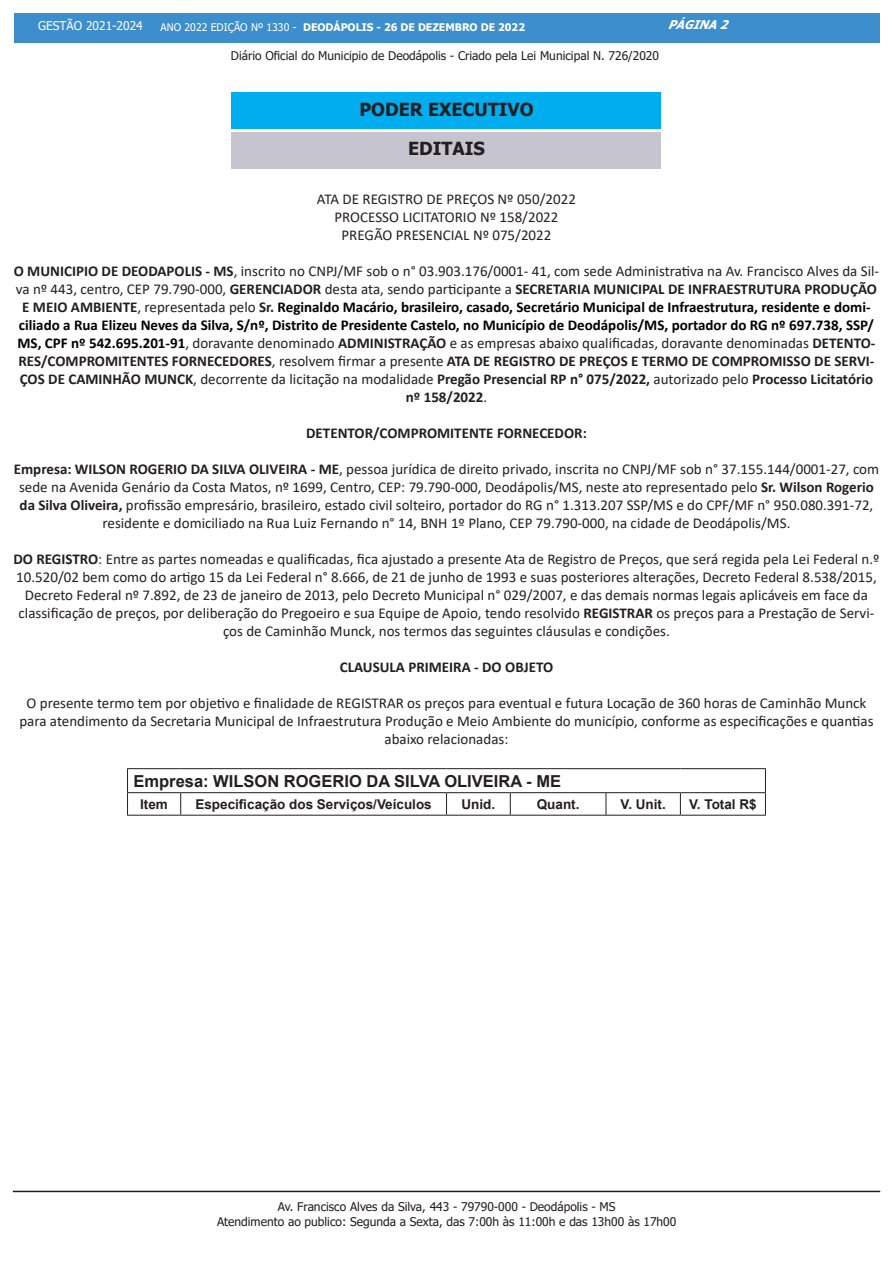
<style>
.page{position:relative;width:893px;height:1263px;background:#fff}
.page>*{position:absolute;margin:0;border:0;box-sizing:border-box;transform-origin:0 0}
.t1{font:700 18px "Tahoma";color:#231f20}
.t2{font:700 16.5px "Arial";color:#231f20}
.t3{font:15px/18px "Calibri";color:#231f20;text-align:center}
.t4{font:700 15px "Calibri";color:#231f20}
.t5{font:700 13.5px "Arial";color:#231f20}
.t6{font:12px/14.4px "Tahoma";color:#231f20;text-align:center}
.t7{font:12px "Tahoma";color:#fff}
.t8{font:italic 700 12px "Tahoma";color:#fff}
.t9{font:700 10.5px "Tahoma";color:#fff}
.s1{font-weight:400}
.s2{font-weight:700}
.s3{font-weight:700;color:#000}
</style>
<div class="page">
<div style="left:14px;top:14px;width:865px;height:29px;background:#3c8ecc"></div>
<hr style="left:13px;top:1191px;width:867px;height:1px;background:#231f20">
<div style="left:232px;top:93px;width:429px;height:36px;background:#00aeef"></div>
<div style="left:232px;top:132px;width:429px;height:36px;background:#c6c4cf"></div>
<svg style="left:127px;top:769px;width:1px;height:46px"></svg>
<hr style="left:127px;top:768px;width:54px;height:1px;background:#231f20">
<hr style="left:181px;top:768px;width:265px;height:1px;background:#231f20">
<hr style="left:446px;top:768px;width:64px;height:1px;background:#231f20">
<hr style="left:510px;top:768px;width:96px;height:1px;background:#231f20">
<hr style="left:606px;top:768px;width:74px;height:1px;background:#231f20">
<hr style="left:680px;top:768px;width:86px;height:1px;background:#231f20">
<svg style="left:180px;top:793px;width:1px;height:22px"></svg>
<svg style="left:446px;top:793px;width:1px;height:22px"></svg>
<svg style="left:510px;top:793px;width:1px;height:22px"></svg>
<svg style="left:606px;top:793px;width:1px;height:22px"></svg>
<svg style="left:680px;top:793px;width:1px;height:22px"></svg>
<svg style="left:765px;top:769px;width:1px;height:46px"></svg>
<hr style="left:127px;top:792px;width:54px;height:1px;background:#231f20">
<hr style="left:181px;top:792px;width:265px;height:1px;background:#231f20">
<hr style="left:446px;top:792px;width:64px;height:1px;background:#231f20">
<hr style="left:510px;top:792px;width:96px;height:1px;background:#231f20">
<hr style="left:606px;top:792px;width:74px;height:1px;background:#231f20">
<hr style="left:680px;top:792px;width:86px;height:1px;background:#231f20">
<hr style="left:127px;top:815px;width:54px;height:1px;background:#231f20">
<hr style="left:181px;top:815px;width:265px;height:1px;background:#231f20">
<hr style="left:446px;top:815px;width:64px;height:1px;background:#231f20">
<hr style="left:510px;top:815px;width:96px;height:1px;background:#231f20">
<hr style="left:606px;top:815px;width:74px;height:1px;background:#231f20">
<hr style="left:680px;top:815px;width:86px;height:1px;background:#231f20">
<p class="t7" style="left:38px;top:18px;width:106px">GESTÃO 2021-2024</p>
<p class="t9" style="left:161px;top:20px;width:366px"><span class="s1">ANO 2022 EDIÇÃO Nº 1330 -</span> DEODÁPOLIS - 26 DE DEZEMBRO DE 2022</p>
<p class="t8" style="left:668px;top:16px;width:68px">PÁGINA2</p>
<p class="t6" style="left:231px;top:49px;width:430px">Diário Oficial do Municipio de Deodápolis - Criado pela Lei Municipal N. 726/2020</p>
<p class="t1" style="left:359px;top:97px;width:176px">PODER EXECUTIVO</p>
<p class="t1" style="left:408px;top:136px;width:78px">EDITAIS</p>
<p class="t3" style="left:317px;top:190px;width:261px">ATA DE REGISTRO DE PREÇOS Nº 050/2022</p>
<p class="t3" style="left:334px;top:208px;width:225px">PROCESSO LICITATORIO Nº 158/2022</p>
<p class="t3" style="left:342px;top:226px;width:211px">PREGÃO PRESENCIAL Nº 075/2022</p>
<p class="t3" style="left:14px;top:262px;width:867px"><span class="s2">O MUNICIPIO DE DEODAPOLIS - MS</span>, inscrito no CNPJ/MF sob o n° 03.903.176/0001- 41, com sede Administrativa na Av. Francisco Alves da Sil&shy;va nº 443, centro, CEP 79.790-000, <span class="s2">GERENCIADOR</span> desta ata, sendo participante a <span class="s2">SECRETARIA MUNICIPAL DE INFRAESTRUTURA PRODUÇÃO E MEIO AMBIENTE</span>, representada pelo <span class="s2">Sr.</span> <span class="s3">Reginaldo Macário, brasileiro, casado, Secretário Municipal de Infraestrutura, residente e domi&shy;ciliado a Rua Elizeu Neves da Silva, S/nº, Distrito de Presidente Castelo, no Município de Deodápolis/MS, portador do RG nº 697.738, SSP/ MS, CPF nº 542.695.201-91</span>, doravante denominado <span class="s2">ADMINISTRAÇÃO</span> e as empresas abaixo qualificadas, doravante denominadas <span class="s2">DETENTO-RES/COMPROMITENTES FORNECEDORES</span>, resolvem firmar a presente <span class="s2">ATA DE REGISTRO DE PREÇOS E TERMO DE COMPROMISSO DE SERVI-ÇOS DE CAMINHÃO MUNCK</span>, decorrente da licitação na modalidade <span class="s2">Pregão Presencial RP n° 075/2022,</span> autorizado pelo <span class="s2">Processo Licitatório nº 158/2022</span>.</p>
<p class="t4" style="left:306px;top:423px;width:282px">DETENTOR/COMPROMITENTE FORNECEDOR:</p>
<p class="t3" style="left:14px;top:460px;width:867px"><span class="s2">Empresa: WILSON ROGERIO DA SILVA OLIVEIRA - ME</span>, pessoa jurídica de direito privado, inscrita no CNPJ/MF sob n° 37.155.144/0001-27, com sede na Avenida Genário da Costa Matos, nº 1699, Centro, CEP: 79.790-000, Deodápolis/MS, neste ato representado pelo <span class="s2">Sr. Wilson Rogerio da Silva Oliveira,</span> profissão empresário, brasileiro, estado civil solteiro, portador do RG n° 1.313.207 SSP/MS e do CPF/MF n° 950.080.391-72, residente e domiciliado na Rua Luiz Fernando n° 14, BNH 1º Plano, CEP 79.790-000, na cidade de Deodápolis/MS.</p>
<p class="t3" style="left:13px;top:550px;width:868px"><span class="s2">DO REGISTRO</span>: Entre as partes nomeadas e qualificadas, fica ajustado a presente Ata de Registro de Preços, que será regida pela Lei Federal n.º 10.520/02 bem como do artigo 15 da Lei Federal n° 8.666, de 21 de junho de 1993 e suas posteriores alterações, Decreto Federal 8.538/2015, Decreto Federal nº 7.892, de 23 de janeiro de 2013, pelo Decreto Municipal n° 029/2007, e das demais normas legais aplicáveis em face da classificação de preços, por deliberação do Pregoeiro e sua Equipe de Apoio, tendo resolvido <span class="s2">REGISTRAR</span> os preços para a Prestação de Servi&shy;ços de Caminhão Munck, nos termos das seguintes cláusulas e condições.</p>
<p class="t4" style="left:340px;top:657px;width:215px">CLAUSULA PRIMEIRA - DO OBJETO</p>
<p class="t3" style="left:19px;top:694px;width:856px">O presente termo tem por objetivo e finalidade de REGISTRAR os preços para eventual e futura Locação de 360 horas de Caminhão Munck para atendimento da Secretaria Municipal de Infraestrutura Produção e Meio Ambiente do município, conforme as especificações e quantias abaixo relacionadas:</p>
<p class="t2" style="left:134px;top:769px;width:429px">Empresa: WILSON ROGERIO DA SILVA OLIVEIRA - ME</p>
<p class="t5" style="left:140px;top:795px;width:29px">Item</p>
<p class="t5" style="left:195px;top:795px;width:238px">Especificação dos Serviços/Veículos</p>
<p class="t5" style="left:461px;top:795px;width:35px">Unid.</p>
<p class="t5" style="left:537px;top:795px;width:44px">Quant.</p>
<p class="t5" style="left:621px;top:795px;width:47px">V. Unit.</p>
<p class="t5" style="left:689px;top:795px;width:69px">V. Total R$</p>
<p class="t6" style="left:217px;top:1200px;width:461px">Av. Francisco Alves da Silva, 443 - 79790-000 - Deodápolis - MS<br>Atendimento ao publico: Segunda a Sexta, das 7:00h às 11:00h e das 13h00 às 17h00</p>
</div>
